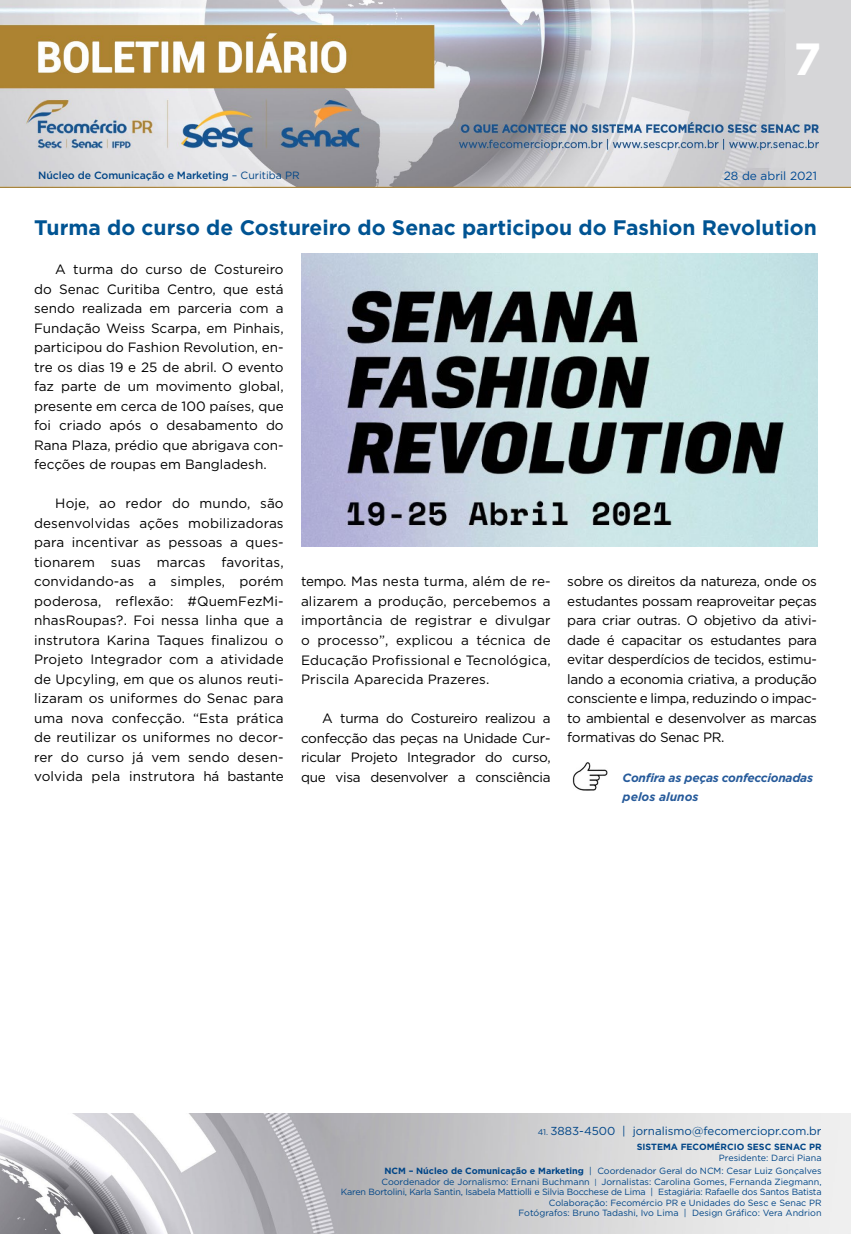
<style>
.page{position:relative;width:851px;height:1234px;background:#fff}
.page>*{position:absolute;margin:0;border:0;box-sizing:border-box;transform-origin:0 0}
.t1{font:700 45px "Gotham";color:#fff}
.t2{font:700 21px "Gotham";color:#005493}
.t3{font:13.5px/19.5px "Gotham";letter-spacing:-.015em;color:#000;text-align:justify}
.t4{font:italic 700 12px/19.5px "Gotham";letter-spacing:-.02em;color:#275b9b}
.t5{font:11.85px "Gotham";color:#004a93}
.t6{font:11.55px "Gotham";color:#004587}
.t7{font:500 10.5px "Gotham";letter-spacing:-.01em;color:#004587}
.t8{font:9px/10.5px "Gotham";color:#004587;text-align:right}
.t9{font:700 9px "Gotham";color:#004587}
.s1{font-weight:400}
.s2{font-size:8.25px}
.s3{font-weight:700}
.s4{font-size:7.65px}
</style>
<div class="page">
<img style="left:0;top:0;width:850px;height:188px">
<img style="left:0;top:1113px;width:850px;height:120px">
<img style="left:301px;top:253px;width:516px;height:293px">
<img style="left:572px;top:762px;width:35px;height:28px">
<h1 class="t1" style="left:793px;top:29px;width:29px">7</h1>
<p class="t7" style="left:38px;top:168px;width:263px">Núcleo de Comunicação e Marketing <span class="s1">– Curitiba PR</span></p>
<p class="t5" style="left:723px;top:168px;width:95px">28 de abril 2021</p>
<h2 class="t2" style="left:34px;top:214px;width:784px">Turma do curso de Costureiro do Senac participou do Fashion Revolution</h2>
<p class="t3" style="left:34px;top:259px;width:251px;text-indent:21px">A turma do curso de Costureiro do Senac Curitiba Centro, que está sendo realizada em parceria com a Fundação Weiss Scarpa, em Pinhais, participou do Fashion Revolution, en&shy;tre os dias 19 e 25 de abril. O evento faz parte de um movimento global, presente em cerca de 100 países, que foi criado após o desabamento do Rana Plaza, prédio que abrigava con&shy;fecções de roupas em Bangladesh.</p>
<p class="t3" style="left:34px;top:493px;width:251px;text-indent:21px">Hoje, ao redor do mundo, são desenvolvidas ações mobilizadoras para incentivar as pessoas a ques&shy;tionarem suas marcas favoritas, convidando-as a simples, porém poderosa, reflexão: #QuemFezMi&shy;nhasRoupas?. Foi nessa linha que a instrutora Karina Taques finalizou o Projeto Integrador com a atividade de Upcyling, em que os alunos reuti&shy;lizaram os uniformes do Senac para uma nova confecção. “Esta prática de reutilizar os uniformes no decor&shy;rer do curso já vem sendo desen&shy;volvida pela instrutora há bastante</p>
<p class="t3" style="left:301px;top:571px;width:251px">tempo. Mas nesta turma, além de re&shy;alizarem a produção, percebemos a importância de registrar e divulgar o processo”, explicou a técnica de Educação Profissional e Tecnológica, Priscila Aparecida Prazeres.</p>
<p class="t3" style="left:301px;top:708px;width:251px;text-indent:21px">A turma do Costureiro realizou a confecção das peças na Unidade Cur&shy;ricular Projeto Integrador do curso, que visa desenvolver a consciência</p>
<p class="t3" style="left:567px;top:571px;width:251px">sobre os direitos da natureza, onde os estudantes possam reaproveitar peças para criar outras. O objetivo da ativi&shy;dade é capacitar os estudantes para evitar desperdícios de tecidos, estimu&shy;lando a economia criativa, a produção consciente e limpa, reduzindo o impac&shy;to ambiental e desenvolver as marcas formativas do Senac PR.</p>
<p class="t4" style="left:622px;top:767px;width:192px">Confira as peças confeccionadas pelos alunos</p>
<p class="t6" style="left:537px;top:1123px;width:285px"><span class="s2">41.</span> 3883-4500 | jornalismo@fecomerciopr.com.br</p>
<p class="t9" style="left:636px;top:1140px;width:186px">SISTEMA FECOMÉRCIO SESC SENAC PR</p>
<p class="t8" style="left:384px;top:1150px;width:438px;line-height:13.5px">Presidente: Darci Piana<br><span class="s3">NCM – Núcleo de Comunicação e Marketing</span> | Coordenador Geral do NCM: Cesar Luiz Gonçalves</p>
<p class="t8" style="left:341px;top:1175px;width:482px">Coordenador de Jornalismo: Ernani Buchmann <span class="s4">|</span> Jornalistas: Carolina Gomes, Fernanda Ziegmann,<br>Karen Bortolini, Karla Santin, Isabela Mattiolli e Silvia Bocchese de Lima | Estagiária: Rafaelle dos Santos Batista Colaboração: Fecomércio PR e Unidades do Sesc e Senac PR<br>Fotógrafos: Bruno Tadashi, Ivo Lima | Design Gráfico: Vera Andrion</p>
</div>
